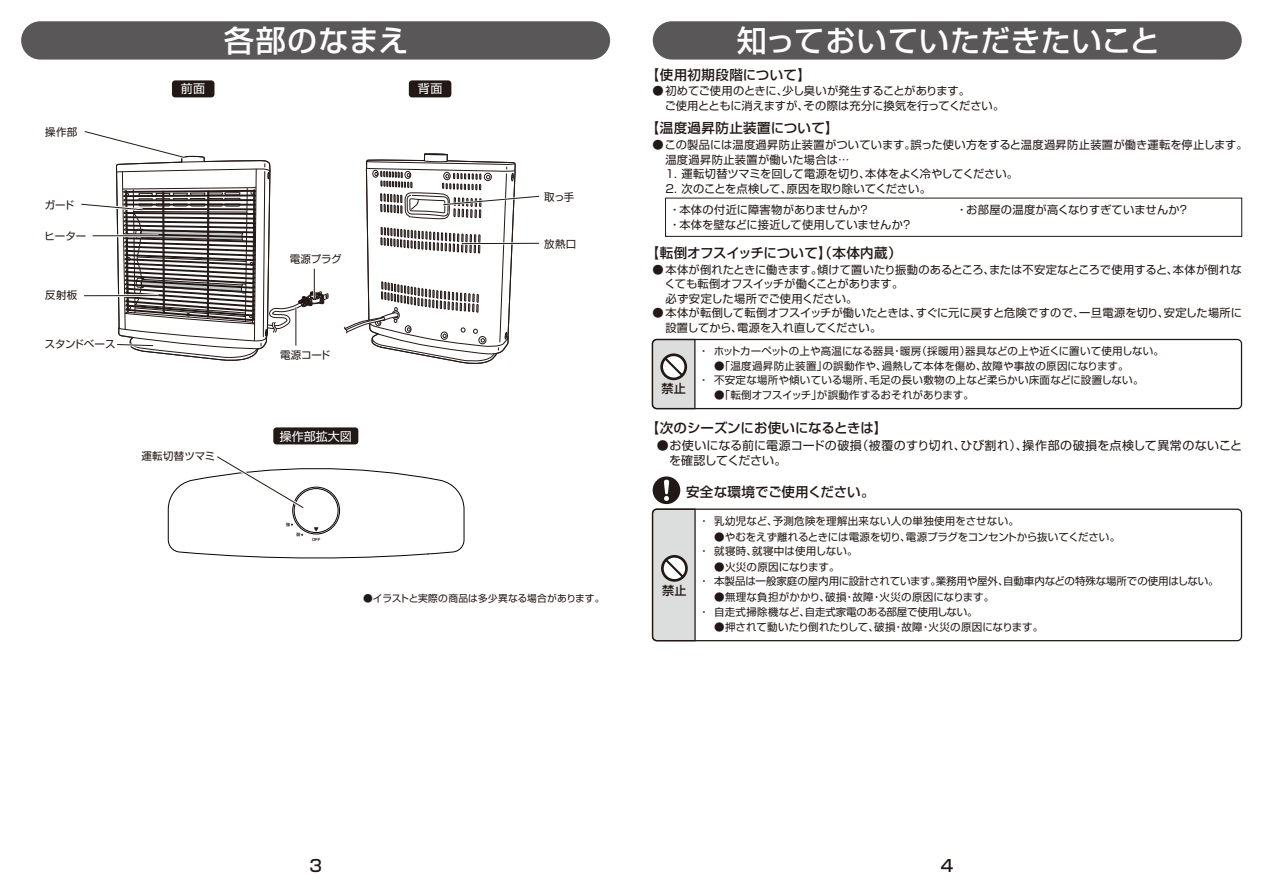
<style>
.page{position:relative;width:1263px;height:893px;background:#fff}
.page>*{position:absolute;margin:0;border:0;box-sizing:border-box;transform-origin:0 0}
.t1{font:500 30px "Shin Go Pro";letter-spacing:.025em;color:#fff}
.t2{font:500 16.5px "Shin Go Pro";color:#221815}
.t3{font:500 13.5px "Shin Go Pro";letter-spacing:.015em;color:#221815}
.t4{font:500 13.5px "Shin Go Pro";letter-spacing:-.005em;color:#221815}
.t5{font:12px/15px "Shin Go Pro";letter-spacing:.015em;color:#221815}
.t6{font:12px "Shin Go Pro";color:#fff}
.t7{font:500 12px "Shin Go Pro";color:#221815}
.t8{font:11.25px/14.7px "Shin Go Pro";color:#221815}
.t9{font:11.25px/14.7px "Shin Go Pro";letter-spacing:.02em;color:#221815}
.t10{font:10.5px/14.7px "Shin Go Pro";letter-spacing:-.005em;color:#221815}
.t11{font:10.5px/14.7px "Shin Go Pro";letter-spacing:.02em;color:#221815;text-align:center}
.t12{font:10.5px "Shin Go Pro";letter-spacing:.03em;color:#221815}
.t13{font:9.75px "Shin Go Pro";letter-spacing:.01em;color:#221815}
.t14{font:700 3.9px "Shin Go Pro De";color:#221815}
</style>
<div class="page">
<div style="left:21px;top:21px;width:589px;height:39px;background:#595757;border-radius:19px"></div>
<div style="left:653px;top:21px;width:589px;height:39px;background:#595757;border-radius:19px"></div>
<div style="left:665px;top:198px;width:577px;height:39px;border:1px solid #221815"></div>
<div style="left:652px;top:339px;width:590px;height:70px;border:1px solid #221815;border-radius:4px"></div>
<svg style="left:651px;top:338px;width:45px;height:72px"></svg>
<div style="left:653px;top:476px;width:27px;height:28px;background:#221815;border-radius:50%"></div>
<svg style="left:664px;top:480px;width:5px;height:21px"></svg>
<div style="left:652px;top:509px;width:590px;height:132px;border:1px solid #221815;border-radius:4px"></div>
<svg style="left:651px;top:508px;width:45px;height:134px"></svg>
<svg style="left:79px;top:21px;width:462px;height:538px"></svg>
<div style="left:409px;top:80px;width:42px;height:17px;background:#221815;border-radius:3px"></div>
<div style="left:273px;top:427px;width:85px;height:17px;background:#221815;border-radius:3px"></div>
<div style="left:172px;top:80px;width:42px;height:17px;background:#221815;border-radius:3px"></div>
<p class="t10" style="left:45px;top:124px;width:34px">操作部</p>
<p class="t10" style="left:45px;top:196px;width:31px">ガード</p>
<p class="t10" style="left:45px;top:227px;width:43px">ヒーター</p>
<p class="t10" style="left:45px;top:287px;width:34px">反射板</p>
<p class="t10" style="left:45px;top:336px;width:72px">スタンドベース</p>
<p class="t6" style="left:181px;top:79px;width:26px">前面</p>
<h1 class="t1" style="left:224px;top:16px;width:186px">各部のなまえ</h1>
<p class="t6" style="left:418px;top:79px;width:26px">背面</p>
<p class="t10" style="left:290px;top:251px;width:53px">電源プラグ</p>
<p class="t10" style="left:280px;top:346px;width:52px">電源コード</p>
<p class="t10" style="left:544px;top:189px;width:32px">取っ手</p>
<p class="t10" style="left:544px;top:235px;width:34px">放熱口</p>
<p class="t10" style="left:141px;top:447px;width:75px">運転切替ツマミ</p>
<p class="t6" style="left:280px;top:426px;width:73px">操作部拡大図</p>
<p class="t14" style="left:286px;top:521px;width:5px">強</p>
<p class="t14" style="left:296px;top:532px;width:5px">弱</p>
<p class="t14" style="left:312px;top:536px;width:10px">OFF</p>
<p class="t13" style="left:363px;top:590px;width:243px">●イラストと実際の商品は多少異なる場合があります。</p>
<h1 class="t1" style="left:737px;top:16px;width:424px">知っておいていただきたいこと</h1>
<p class="t3" style="left:646px;top:64px;width:166px">【使用初期段階について】</p>
<p class="t8" style="left:665px;top:82px;width:341px;text-indent:-12px">● 初めてご使用のときに、少し臭いが発生することがあります。<br>ご使用とともに消えますが、その際は充分に換気を行ってください。</p>
<p class="t3" style="left:646px;top:117px;width:194px">【温度過昇防止装置について】</p>
<p class="t9" style="left:665px;top:136px;width:584px;text-indent:-13px">● この製品には温度過昇防止装置がついています。誤った使い方をすると温度過昇防止装置が働き運転を停止します。温度過昇防止装置が働いた場合は…</p>
<p class="t8" style="left:665px;top:165px;width:354px">1. 運転切替ツマミを回して電源を切り、本体をよく冷やしてください。</p>
<p class="t8" style="left:665px;top:180px;width:267px">2. 次のことを点検して、原因を取り除いてください。</p>
<p class="t8" style="left:669px;top:201px;width:245px">・ 本体の付近に障害物がありませんか？<br>・ 本体を壁などに接近して使用していませんか？</p>
<p class="t9" style="left:956px;top:201px;width:235px">・ お部屋の温度が高くなりすぎていませんか？</p>
<p class="t4" style="left:646px;top:242px;width:257px">【転倒オフスイッチについて】（本体内蔵）</p>
<p class="t8" style="left:664px;top:261px;width:579px;text-indent:-12px">● 本体が倒れたときに働きます。傾けて置いたり振動のあるところ、または不安定なところで使用すると、本体が倒れなくても転倒オフスイッチが働くことがあります。<br>必ず安定した場所でご使用ください。</p>
<p class="t8" style="left:665px;top:304px;width:578px;text-indent:-13px">● 本体が転倒して転倒オフスイッチが働いたときは、すぐに元に戻すと危険ですので、一旦電源を切り、安定した場所に設置してから、電源を入れ直してください。</p>
<p class="t7" style="left:661px;top:379px;width:26px">禁止</p>
<p class="t10" style="left:699px;top:342px;width:467px">・ ホットカーペットの上や高温になる器具・暖房（採暖用）器具などの上や近くに置いて使用しない。</p>
<p class="t11" style="left:699px;top:357px;width:446px">●「温度過昇防止装置」の誤動作や、過熱して本体を傷め、故障や事故の原因になります。<br>・ 不安定な場所や傾いている場所、毛足の長い敷物の上など柔らかい床面などに設置しない。</p>
<p class="t10" style="left:714px;top:386px;width:262px">●「転倒オフスイッチ」が誤動作するおそれがあります。</p>
<p class="t4" style="left:646px;top:417px;width:243px">【次のシーズンにお使いになるときは】</p>
<p class="t5" style="left:669px;top:436px;width:574px;text-indent:-12px">● お使いになる前に電源コードの破損（被覆のすり切れ、ひび割れ）、操作部の破損を点検して異常のないことを確認してください。</p>
<p class="t3" style="left:686px;top:480px;width:190px">安全な環境でご使用ください。</p>
<p class="t12" style="left:699px;top:512px;width:322px">・ 乳幼児など、予測危険を理解出来ない人の単独使用をさせない。</p>
<p class="t10" style="left:699px;top:528px;width:423px;text-indent:15px">●やむをえず離れるときには電源を切り、電源プラグをコンセントから抜いてください。・ 就寝時、就寝中は使用しない。</p>
<p class="t10" style="left:699px;top:558px;width:521px;text-indent:15px">●火災の原因になります。<br>・ 本製品は一般家庭の屋内用に設計されています。業務用や屋外、自動車内などの特殊な場所での使用はしない。</p>
<p class="t10" style="left:699px;top:588px;width:297px;text-indent:15px">●無理な負担がかかり、破損・故障・火災の原因になります。・ 自走式掃除機など、自走式家電のある部屋で使用しない。</p>
<p class="t10" style="left:714px;top:619px;width:331px">●押されて動いたり倒れたりして、破損・故障・火災の原因になります。</p>
<p class="t7" style="left:662px;top:580px;width:26px">禁止</p>
<h2 class="t2" style="left:309px;top:853px;width:14px">3</h2>
<h2 class="t2" style="left:941px;top:853px;width:14px">4</h2>
</div>
